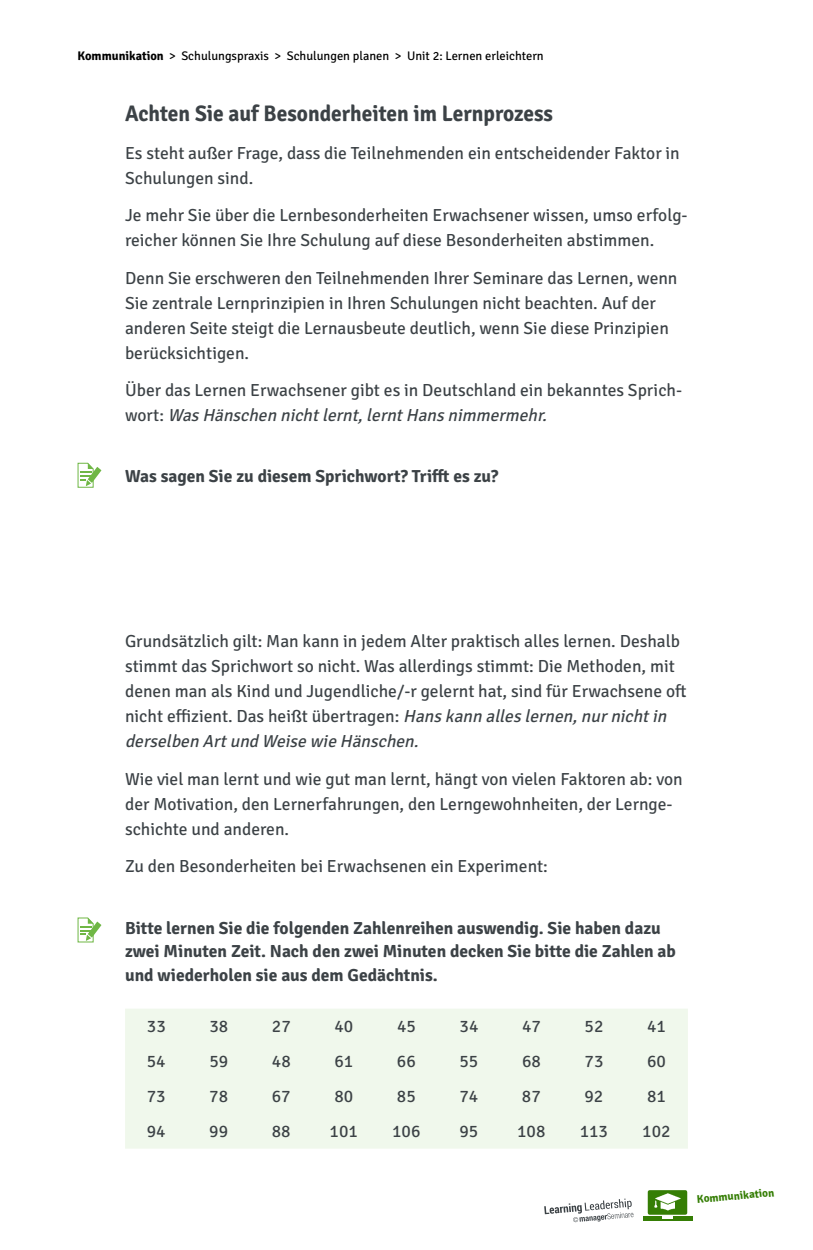
<style>
.page{position:relative;width:813px;height:1250px;background:#fff}
.page>*{position:absolute;margin:0;border:0;box-sizing:border-box;transform-origin:0 0}
.t1{font:700 22.5px "Signika Negative";color:#3c4246;scale:.95 1}
.t2{font:17.5px/25px "Signika Negative";color:#3c4246}
.t3{font:700 17.5px/23.8px "Signika Negative";color:#3c4246}
.t4{font:12.5px "Signika Negative";color:#000}
.t5{font:700 11.25px "Signika Negative";color:#357e05}
.s1{font-weight:700}
.s2{font-style:italic}
</style>
<div class="page">
<div style="left:647px;top:1190px;width:40px;height:25px;background:#357e05;border-radius:2px"></div>
<svg style="left:643px;top:1216px;width:49px;height:5px"></svg>
<img style="left:654px;top:1194px;width:27px;height:16px">
<svg style="left:544px;top:1199px;width:89px;height:23px"></svg>
<div style="left:125px;top:1009px;width:563px;height:140px;background:#f0f8ec"></div>
<svg style="left:77px;top:462px;width:24px;height:26px"></svg>
<svg style="left:77px;top:917px;width:24px;height:26px"></svg>
<p class="t4" style="left:78px;top:47px;width:467px"><span class="s1">Kommunikation</span> &gt; Schulungspraxis &gt; Schulungen planen &gt; Unit 2: Lernen erleichtern</p>
<p class="t1" style="left:125px;top:98px;width:452px">Achten Sie auf Besonderheiten im Lernprozess</p>
<p class="t2" style="left:125px;top:139px;width:556px">Es steht außer Frage, dass die Teilnehmenden ein entscheidender Faktor in<br>Schulungen sind.</p>
<p class="t2" style="left:125px;top:202px;width:564px">Je mehr Sie über die Lernbesonderheiten Erwachsener wissen, umso erfolg&shy;reicher können Sie Ihre Schulung auf diese Besonderheiten abstimmen.</p>
<p class="t2" style="left:125px;top:264px;width:554px">Denn Sie erschweren den Teilnehmenden Ihrer Seminare das Lernen, wenn Sie zentrale Lernprinzipien in Ihren Schulungen nicht beachten. Auf der anderen Seite steigt die Lernausbeute deutlich, wenn Sie diese Prinzipien berücksichtigen.</p>
<p class="t2" style="left:125px;top:377px;width:558px">Über das Lernen Erwachsener gibt es in Deutschland ein bekanntes Sprich&shy;w o r t : <span class="s2">WasHänschen nichtlernt,lerntHansnimmermehr.</span></p>
<p class="t3" style="left:125px;top:464px;width:375px">Was sagen Sie zu diesem Sprichwort? Trifft es zu?</p>
<p class="t2" style="left:125px;top:628px;width:563px">Grundsätzlich gilt: Man kann in jedem Alter praktisch alles lernen. Deshalb stimmt das Sprichwort so nicht. Was allerdings stimmt: Die Methoden, mit denen man als Kind und Jugendliche/-r gelernt hat, sind für Erwachsene oft nicht effizient. Das heißt übertragen: <span class="s2">Hanskann alleslernen,nurnichtin derselben Artund WeisewieHänschen.</span></p>
<p class="t2" style="left:125px;top:765px;width:559px">Wie viel man lernt und wie gut man lernt, hängt von vielen Faktoren ab: von der Motivation, den Lernerfahrungen, den Lerngewohnheiten, der Lernge&shy;schichte und anderen.</p>
<p class="t2" style="left:125px;top:853px;width:424px">Zu den Besonderheiten bei Erwachsenen ein Experiment:</p>
<p class="t3" style="left:125px;top:915px;width:552px">Bitte lernen Sie die folgenden Zahlenreihen auswendig. Sie haben dazu zwei Minuten Zeit. Nach den zwei Minuten decken Sie bitte die Zahlen ab und wiederholen sie aus dem Gedächtnis.</p>
<p class="t2" style="left:147px;top:1013px;width:20px">33</p>
<p class="t2" style="left:209px;top:1013px;width:20px">38</p>
<p class="t2" style="left:272px;top:1013px;width:20px">27</p>
<p class="t2" style="left:334px;top:1013px;width:20px">40</p>
<p class="t2" style="left:397px;top:1013px;width:20px">45</p>
<p class="t2" style="left:459px;top:1013px;width:20px">34</p>
<p class="t2" style="left:522px;top:1013px;width:20px">47</p>
<p class="t2" style="left:584px;top:1013px;width:20px">52</p>
<p class="t2" style="left:647px;top:1013px;width:20px">41</p>
<p class="t2" style="left:147px;top:1048px;width:20px">54</p>
<p class="t2" style="left:209px;top:1048px;width:20px">59</p>
<p class="t2" style="left:272px;top:1048px;width:20px">48</p>
<p class="t2" style="left:334px;top:1048px;width:20px">61</p>
<p class="t2" style="left:397px;top:1048px;width:20px">66</p>
<p class="t2" style="left:459px;top:1048px;width:20px">55</p>
<p class="t2" style="left:522px;top:1048px;width:20px">68</p>
<p class="t2" style="left:584px;top:1048px;width:20px">73</p>
<p class="t2" style="left:647px;top:1048px;width:20px">60</p>
<p class="t2" style="left:147px;top:1083px;width:20px">73</p>
<p class="t2" style="left:209px;top:1083px;width:20px">78</p>
<p class="t2" style="left:272px;top:1083px;width:20px">67</p>
<p class="t2" style="left:334px;top:1083px;width:20px">80</p>
<p class="t2" style="left:397px;top:1083px;width:20px">85</p>
<p class="t2" style="left:459px;top:1083px;width:20px">74</p>
<p class="t2" style="left:522px;top:1083px;width:20px">87</p>
<p class="t2" style="left:584px;top:1083px;width:20px">92</p>
<p class="t2" style="left:647px;top:1083px;width:20px">81</p>
<p class="t2" style="left:147px;top:1118px;width:20px">94</p>
<p class="t2" style="left:209px;top:1118px;width:20px">99</p>
<p class="t2" style="left:272px;top:1118px;width:20px">88</p>
<p class="t2" style="left:329px;top:1118px;width:30px">101</p>
<p class="t2" style="left:392px;top:1118px;width:30px">106</p>
<p class="t2" style="left:459px;top:1118px;width:20px">95</p>
<p class="t2" style="left:517px;top:1118px;width:30px">108</p>
<p class="t2" style="left:579px;top:1118px;width:30px">113</p>
<p class="t2" style="left:642px;top:1118px;width:30px">102</p>
<p class="t5" style="left:696px;top:1191px;width:79px;rotate:-5deg">Kommunikation</p>
</div>
